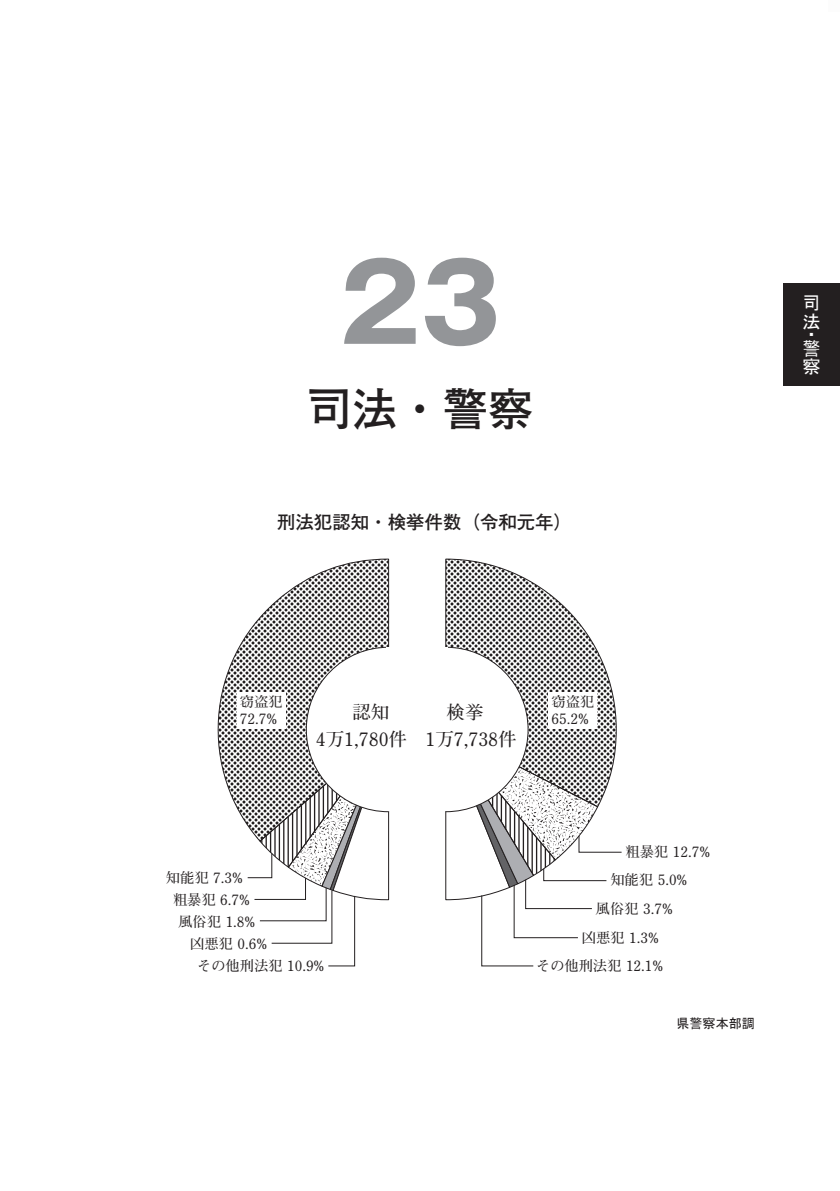
<style>
.page{position:relative;width:840px;height:1191px;background:#fff}
.page>*{position:absolute;margin:0;border:0;box-sizing:border-box;transform-origin:0 0}
.t1{font:700 106.2px "Gothic MB101 Pr 6 N";color:#939598}
.t2{font:700 45.4px "Futo Go B101 Pr 6 N";color:#231f20}
.t3{font:700 18.4px/27px "Futo Min A101 Pr 6 N";color:#231f20;text-align:center}
.t4{font:700 18.4px "Futo Go B101 Pr 6 N";color:#231f20}
.t5{font:18.2px/18.2px "MS Gothic";color:#fff}
.t6{font:700 14.2px/17px "Futo Min A101 Pr 6 N";color:#231f20}
.t7{font:13px "MS Gothic";color:#231f20}
</style>
<div class="page">
<div style="left:782px;top:283px;width:57px;height:103px;background:#231f20"></div>
<svg style="left:445px;top:558px;width:150px;height:88px"></svg>
<svg style="left:217px;top:558px;width:172px;height:267px"></svg>
<div style="left:237px;top:692px;width:48px;height:37px;background:#fff"></div>
<svg style="left:247px;top:646px;width:142px;height:320px"></svg>
<svg style="left:445px;top:646px;width:177px;height:320px"></svg>
<h1 class="t1" style="left:339px;top:215px;width:163px">23</h1>
<h2 class="t2" style="left:306px;top:372px;width:228px">司法・警察</h2>
<p class="t4" style="left:277px;top:507px;width:296px">刑法犯認知・検挙件数（令和元年）</p>
<p class="t5" style="left:802px;top:294px;width:19px">司法</p>
<p class="t5" style="left:802px;top:328px;width:19px;line-height:13.6px">・警</p>
<p class="t5" style="left:802px;top:357px;width:19px">察</p>
<p class="t6" style="left:240px;top:693px;width:44px">窃盗犯<br>72.7%</p>
<p class="t6" style="left:551px;top:693px;width:44px">窃盗犯<br>65.2%</p>
<p class="t3" style="left:316px;top:698px;width:93px">　認知<br>4万1,780件</p>
<p class="t3" style="left:425px;top:698px;width:93px;text-align:left;text-indent:21px">検挙 　<br>1万7,738件</p>
<p class="t6" style="left:166px;top:868px;width:78px">知能犯 7.3%</p>
<p class="t6" style="left:173px;top:890px;width:78px">粗暴犯 6.7%</p>
<p class="t6" style="left:178px;top:912px;width:78px">風俗犯 1.8%</p>
<p class="t6" style="left:190px;top:934px;width:78px">凶悪犯 0.6%</p>
<p class="t6" style="left:197px;top:957px;width:129px">その他刑法犯 10.9%</p>
<p class="t6" style="left:625px;top:842px;width:86px">粗暴犯 12.7%</p>
<p class="t6" style="left:610px;top:871px;width:78px">知能犯 5.0%</p>
<p class="t6" style="left:595px;top:899px;width:78px">風俗犯 3.7%</p>
<p class="t6" style="left:581px;top:928px;width:78px">凶悪犯 1.3%</p>
<p class="t6" style="left:536px;top:957px;width:129px">その他刑法犯 12.1%</p>
<p class="t7" style="left:676px;top:1017px;width:80px">県警察本部調</p>
</div>
